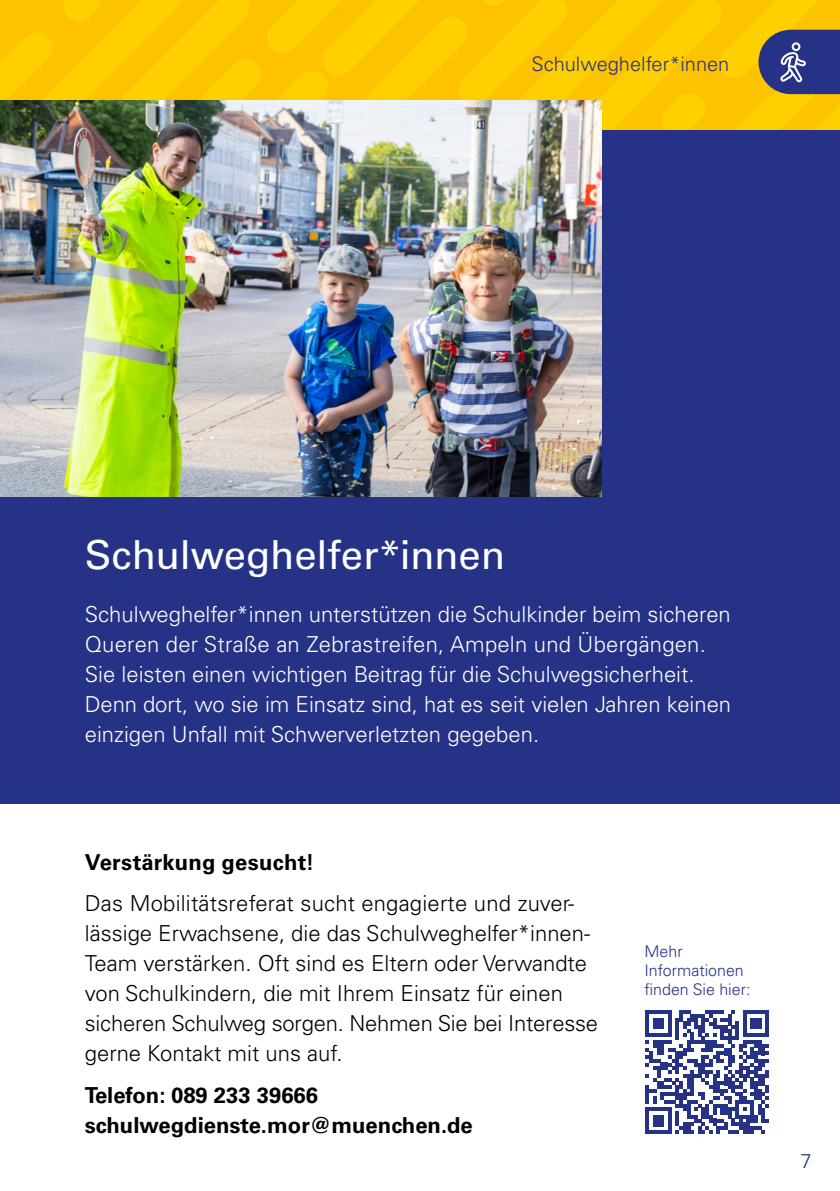
<style>
.page{position:relative;width:840px;height:1191px;background:#fff}
.page>*{position:absolute;margin:0;border:0;box-sizing:border-box;transform-origin:0 0}
.H2_Headline_Regular{font:40px "Univers LT Pro 55 Roman";letter-spacing:-.005em;color:#fff}
.P_Fließtext_Light_CD{font:300 22px/30px "Univers LT Pro 45";color:#fff}
.P_Fließtext_Light_CD-2{font:300 22px/30px "Univers LT Pro 45";color:#000}
.P_Fließtext_Light_CD-3{font:700 22px/30px "Univers LT Pro 65";color:#000}
.H3_Headline_Fließtex{font:700 22px "Univers LT Pro 65";letter-spacing:.01em;color:#000}
.P_Kolumne{font:300 20px "Univers LT Pro 45";color:#263286}
.P_QR-Code{font:300 16px/19.2px "Univers LT Pro 45";color:#263286}
</style>
<div class="page">
<img style="left:0;top:0;width:839px;height:130px">
<div style="left:0;top:130px;width:839px;height:674px;background:#263286"></div>
<img style="left:0;top:100px;width:601px;height:396px">
<svg style="left:758px;top:30px;width:81px;height:64px;background:#474c81"></svg>
<svg style="left:645px;top:1010px;width:123px;height:123px"></svg>
<p class="P_Kolumne" style="left:531px;top:51px;width:199px">Schulweghelfer*innen</p>
<h2 class="H2_Headline_Regular" style="left:85px;top:527px;width:421px">Schulweghelfer*innen</h2>
<p class="P_Fließtext_Light_CD" style="left:85px;top:598px;width:647px">Schulweghelfer*innen unterstützen die Schulkinder beim sicheren Queren der Straße an Zebrastreifen, Ampeln und Übergängen.<br>Sie leisten einen wichtigen Beitrag für die Schulwegsicherheit.<br>Denn dort, wo sie im Einsatz sind, hat es seit vielen Jahren keinen einzigen Unfall mit Schwerverletzten gegeben.</p>
<h3 class="H3_Headline_Fließtex" style="left:85px;top:846px;width:231px">Verstärkung gesucht!</h3>
<p class="P_Fließtext_Light_CD-2" style="left:85px;top:888px;width:514px">Das Mobilitätsreferat sucht engagierte und zuver&shy;lässige Erwachsene, die das Schulweghelfer*innen-Team verstärken. Oft sind es Eltern oder Verwandte von Schulkindern, die mit Ihrem Einsatz für einen sicheren Schulweg sorgen. Nehmen Sie bei Interesse gerne Kontakt mit uns auf.</p>
<p class="P_Fließtext_Light_CD-3" style="left:85px;top:1079px;width:389px">Telefon: 089 233 39666 schulwegdienste.mor@muenchen.de</p>
<p class="P_QR-Code" style="left:644px;top:941px;width:107px">Mehr<br>Informationen finden Sie hier:</p>
<p class="P_Kolumne" style="left:800px;top:1148px;width:13px">7</p>
</div>
